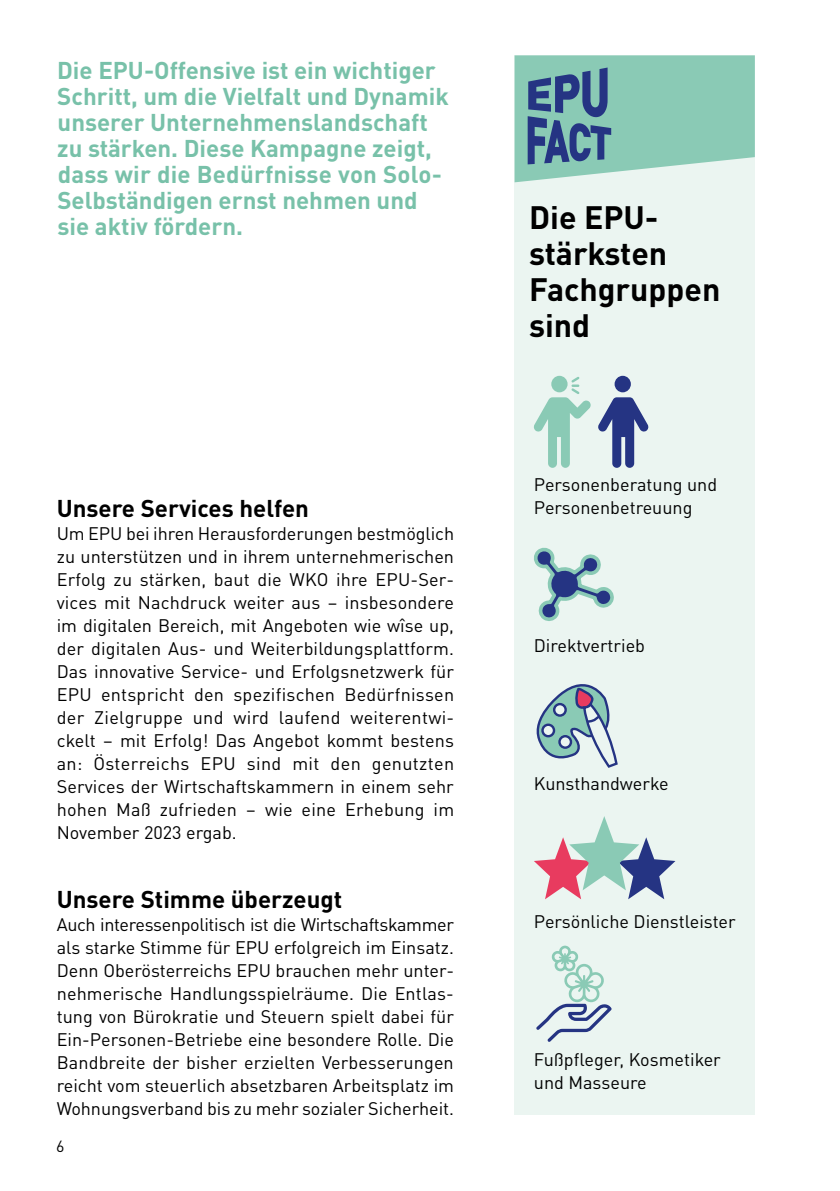
<style>
.page{position:relative;width:840px;height:1191px;background:#fff}
.page>*{position:absolute;margin:0;border:0;box-sizing:border-box;transform-origin:0 0}
.t1{font:700 32px/36px "DIN Pro";color:#000}
.t2{font:700 24px/26px "DIN Pro";color:#78c1a9}
.t3{font:700 24px "DIN Pro";color:#000}
.t4{font:18px/23px "DIN Pro";color:#000;text-align:justify}
.t5{font:16px "DIN Pro";color:#000}
</style>
<div class="page">
<div style="left:514px;top:55px;width:240px;height:1059px;background:#ebf5f1"></div>
<div style="left:614px;top:376px;width:16px;height:16px;background:#253483;border-radius:50%"></div>
<svg style="left:534px;top:376px;width:56px;height:92px"></svg>
<svg style="left:598px;top:397px;width:50px;height:71px"></svg>
<svg style="left:534px;top:816px;width:141px;height:83px"></svg>
<svg style="left:514px;top:55px;width:240px;height:127px"></svg>
<svg style="left:534px;top:547px;width:80px;height:74px"></svg>
<svg style="left:536px;top:684px;width:82px;height:84px"></svg>
<svg style="left:536px;top:945px;width:75px;height:96px"></svg>
<h2 class="t2" style="left:57px;top:55px;width:393px">Die EPU-Offensive ist ein wichtiger<br>Schritt, um die Vielfalt und Dynamik unserer Unternehmenslandschaft zu stärken. Diese Kampagne zeigt, dass wir die Bedürfnisse von Solo-<br>Selbständigen ernst nehmen und sie aktiv fördern.</h2>
<h2 class="t3" style="left:57px;top:488px;width:253px">Unsere Services helfen</h2>
<p class="t4" style="left:57px;top:520px;width:399px">Um EPU bei ihren Herausforderungen bestmöglich zu unterstützen und in ihrem unternehmerischen Erfolg zu stärken, baut die WKO ihre EPU-Ser&shy;vices mit Nachdruck weiter aus – insbesondere im digitalen Bereich, mit Angeboten wie wîse up, der digitalen Aus- und Weiterbildungsplattform.<br>Das innovative Service- und Erfolgsnetzwerk für EPU entspricht den spezifischen Bedürfnissen der Zielgruppe und wird laufend weiterentwi&shy;ckelt – mit Erfolg! Das Angebot kommt bestens an: Österreichs EPU sind mit den genutzten Services der Wirtschaftskammern in einem sehr hohen Maß zufrieden – wie eine Erhebung im November 2023 ergab.</p>
<h2 class="t3" style="left:57px;top:879px;width:287px">Unsere Stimme überzeugt</h2>
<p class="t4" style="left:57px;top:911px;width:398px">Auch interessenpolitisch ist die Wirtschaftskammer als starke Stimme für EPU erfolgreich im Einsatz.<br>Denn Oberösterreichs EPU brauchen mehr unter&shy;nehmerische Handlungsspielräume. Die Entlas&shy;tung von Bürokratie und Steuern spielt dabei für Ein-Personen-Betriebe eine besondere Rolle. Die Bandbreite der bisher erzielten Verbesserungen reicht vom steuerlich absetzbaren Arbeitsplatz im Wohnungsverband bis zu mehr sozialer Sicherheit.</p>
<p class="t5" style="left:56px;top:1134px;width:10px">6</p>
<h1 class="t1" style="left:528px;top:196px;width:193px">Die EPU&shy;stärksten<br>Fachgruppen sind</h1>
<p class="t4" style="left:533px;top:472px;width:185px">Personenberatung und<br>Personenbetreuung</p>
<p class="t4" style="left:533px;top:633px;width:113px">Direktvertrieb</p>
<p class="t4" style="left:533px;top:771px;width:136px">Kunsthandwerke</p>
<p class="t4" style="left:533px;top:909px;width:203px">Persönliche Dienstleister</p>
<p class="t4" style="left:533px;top:1047px;width:188px">Fußpfleger, Kosmetiker und Masseure</p>
</div>
